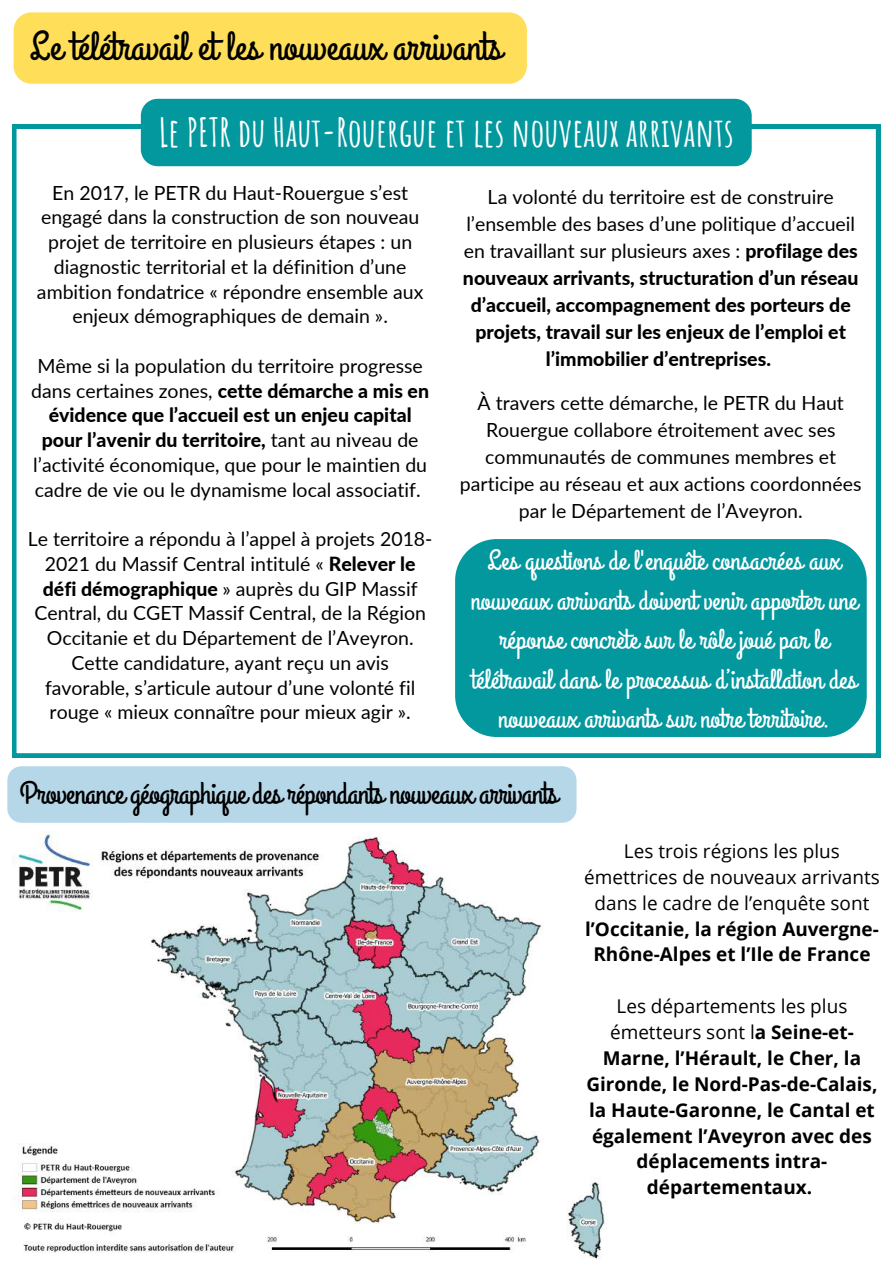
<style>
.page{position:relative;width:893px;height:1264px;background:#fff}
.page>*{position:absolute;margin:0;border:0;box-sizing:border-box;transform-origin:0 0}
.t1{font:40.5px "Grand Hotel";color:#000}
.t2{font:700 39.15px "Amatic SC";color:#fff}
.t3{font:31.8px "Grand Hotel";letter-spacing:-.025em;color:#000}
.t4{font:28.2px/39.3px "Grand Hotel";color:#fff;text-align:center}
.t5{font:19.5px/24.8px "Lato";color:#000;text-align:center}
.t6{font:800 19.5px/27px "Lato";color:#000;text-align:center}
.t7{font:700 18.9px/25.8px "Open Sans";color:#000;text-align:center}
.t8{font:18.9px/25.8px "Open Sans";color:#000;text-align:center}
.s1{font-weight:800}
.s2{font-weight:400}
</style>
<div class="page">
<svg style="left:12px;top:124px;width:868px;height:633px"></svg>
<div style="left:23px;top:173px;width:415px;height:558px;background:#fff"></div>
<div style="left:455px;top:539px;width:411px;height:198px;background:#03989e"></div>
<img style="left:13px;top:831px;width:592px;height:428px">
<div style="left:14px;top:12px;width:513px;height:72px;background:#ffde59"></div>
<div style="left:141px;top:99px;width:610px;height:67px;background:#03989e;border-radius:17px"></div>
<div style="left:7px;top:766px;width:569px;height:56px;background:#b6d7e8"></div>
<h1 class="t1" style="left:30px;top:20px;width:473px">Le télétravail et les nouveaux arrivants</h1>
<h2 class="t2" style="left:159px;top:107px;width:576px">Le PETR du Haut-Rouergue et les nouveaux arrivants</h2>
<p class="t5" style="left:37px;top:180px;width:388px">En 2017, le PETR du Haut-Rouergue s’est engagé dans la construction de son nouveau projet de territoire en plusieurs étapes : un diagnostic territorial et la définition d’une ambition fondatrice « répondre ensemble aux enjeux démographiques de demain ».</p>
<p class="t5" style="left:31px;top:353px;width:399px">Même si la population du territoire progresse dans certaines zones, <span class="s1">cette démarche a mis en évidence que l’accueil est un enjeu capital pour l’avenir du territoire,</span> tant au niveau de l’activité économique, que pour le maintien du cadre de vie ou le dynamisme local associatif.</p>
<p class="t5" style="left:28px;top:526px;width:406px">Le territoire a répondu à l’appel à projets 2018- 2021 du Massif Central intitulé « <span class="s1">Relever le défi démographique</span> » auprès du GIP Massif Central, du CGET Massif Central, de la Région Occitanie et du Département de l’Aveyron.<br>Cette candidature, ayant reçu un avis favorable, s’articule autour d’une volonté fil rouge « mieux connaître pour mieux agir ».</p>
<p class="t6" style="left:463px;top:182px;width:397px"><span class="s2">La volonté du territoire est de construire l’ensemble des bases d’une politique d’accueil en travaillant sur plusieurs axes :</span> profilage des nouveaux arrivants, structuration d’un réseau d’accueil, accompagnement des porteurs de projets, travail sur les enjeux de l’emploi et l’immobilier d’entreprises.</p>
<p class="t5" style="left:460px;top:389px;width:403px;line-height:27px">À travers cette démarche, le PETR du Haut Rouergue collabore étroitement avec ses communautés de communes membres et participe au réseau et aux actions coordonnées par le Département de l’Aveyron.</p>
<h3 class="t4" style="left:470px;top:542px;width:388px">Les questions de l'enquête consacrées aux nouveaux arrivants doivent venir apporter une réponse concrète sur le rôle joué par le télétravail dans le processus d’installation des nouveaux arrivants sur notre territoire.</h3>
<h3 class="t3" style="left:20px;top:772px;width:540px">Provenance géographique des répondants nouveaux arrivants</h3>
<p class="t8" style="left:584px;top:837px;width:297px">Les trois régions les plus émettrices de nouveaux arrivants dans le cadre de l’enquête sont</p>
<p class="t7" style="left:585px;top:915px;width:295px">l’Occitanie, la région Auvergne-<br>Rhône-Alpes et l’Ile de France</p>
<p class="t7" style="left:586px;top:992px;width:292px"><span class="s2">Les départements les plus émetteurs sont l</span>a Seine-et-<br>Marne, l’Hérault, le Cher, la<br>Gironde, le Nord-Pas-de-Calais, la Haute-Garonne, le Cantal et également l’Aveyron avec des déplacements intra&shy;départementaux.</p>
</div>
